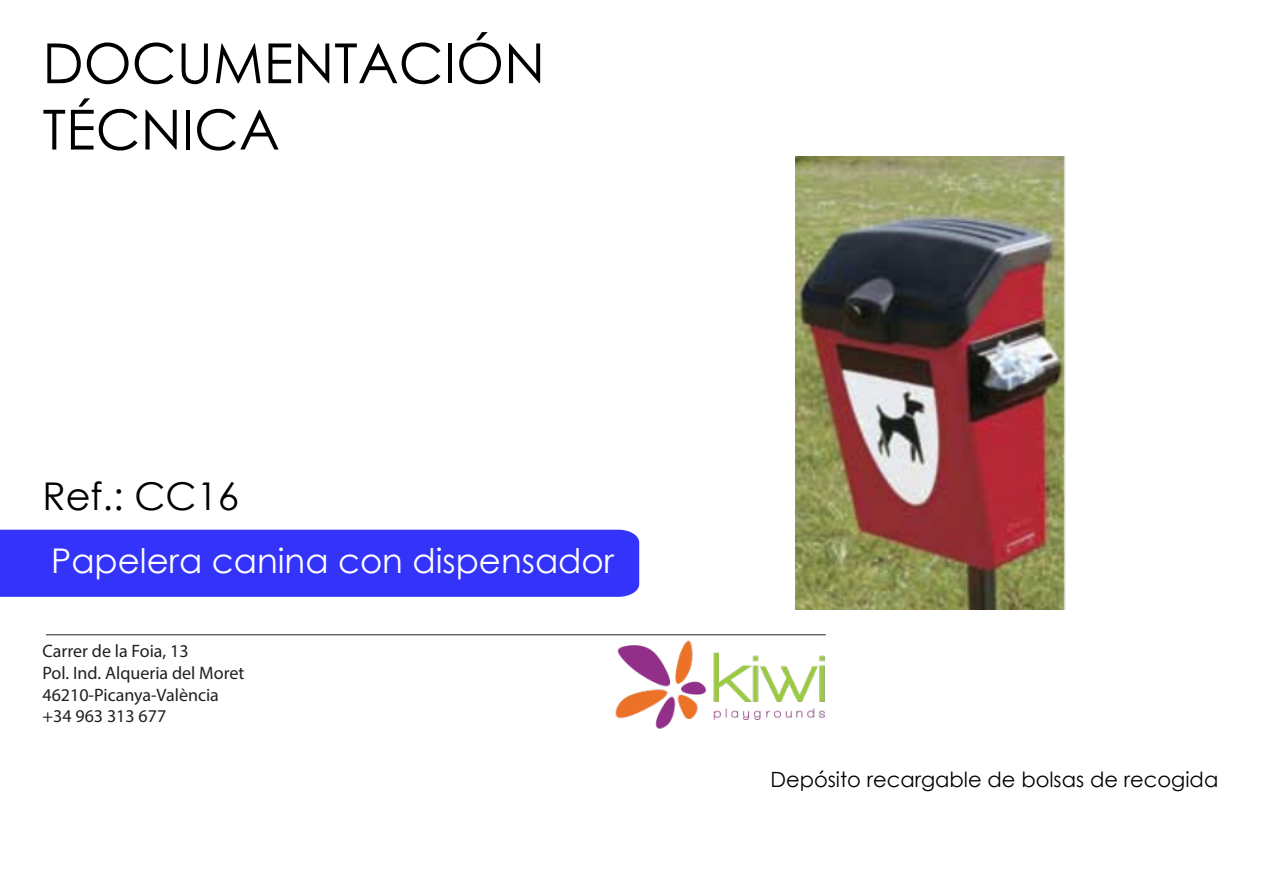
<style>
.page{position:relative;width:1263px;height:893px;background:#fff}
.page>*{position:absolute;margin:0;border:0;box-sizing:border-box;transform-origin:0 0}
.t1{font:55.35px/66.3px "Century Gothic";color:#000}
.t2{font:38.25px "Century Gothic";color:#000}
.t3{font:34.05px "Century Gothic";color:#fff}
.t4{font:21px "Century Gothic";color:#000}
.t5{font:18px/21.6px "Myriad Pro";color:#231f20}
</style>
<div class="page">
<img style="left:795px;top:156px;width:271px;height:454px">
<div style="left:0;top:530px;width:639px;height:67px;background:#3333fa"></div>
<hr style="left:46px;top:634px;width:780px;height:1px;background:#231f20">
<img style="left:616px;top:634px;width:210px;height:95px">
<h1 class="t1" style="left:43px;top:29px;width:504px">DOCUMENTACIÓN<br>TÉCNICA</h1>
<h2 class="t2" style="left:43px;top:469px;width:198px">Ref.: CC16</h2>
<h3 class="t3" style="left:51px;top:537px;width:564px">Papelera canina con dispensador</h3>
<p class="t5" style="left:42px;top:640px;width:203px">Carrer de la Foia, 13<br>Pol. Ind. Alqueria del Moret<br>46210-Picanya-València +34 963 313 677</p>
<p class="t4" style="left:770px;top:765px;width:449px">Depósito recargable de bolsas de recogida</p>
</div>
